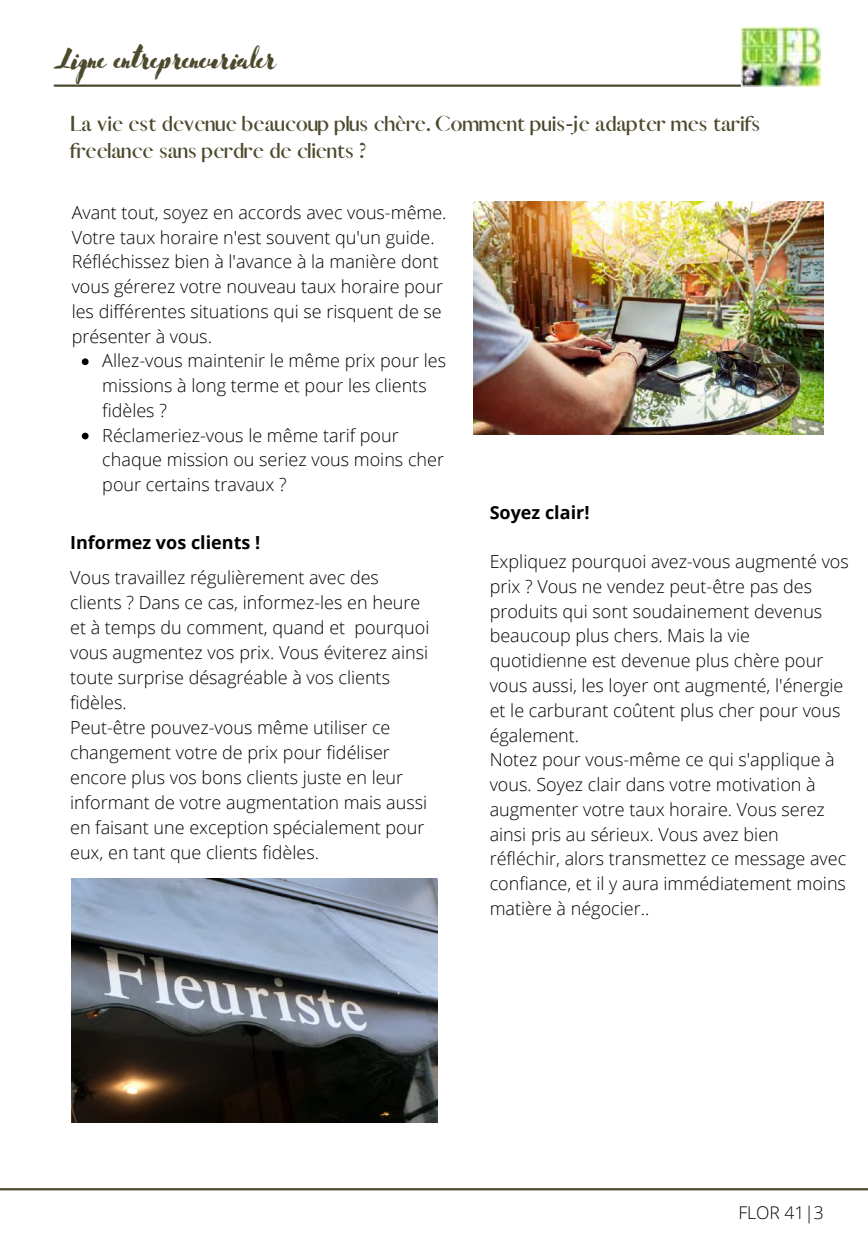
<style>
.page{position:relative;width:868px;height:1238px;background:#fff}
.page>*{position:absolute;margin:0;border:0;box-sizing:border-box;transform-origin:0 0}
.t1{font:32.1px "Advetime";color:#4d492d}
.t2{font:700 19.5px/27px "Afrah";color:#4d492d}
.t3{font:300 18px/24.8px "Open Sans";color:#000}
.t4{font:700 18px "Open Sans";color:#000}
.t5{font:300 17.55px "Open Sans";color:#000}
</style>
<div class="page">
<hr style="left:55px;top:84px;width:685px;height:3px;background:#4d492d">
<img style="left:741px;top:27px;width:79px;height:60px">
<hr style="left:0;top:1188px;width:867px;height:2px;background:#4d492d">
<img style="left:473px;top:201px;width:350px;height:233px">
<img style="left:72px;top:878px;width:365px;height:244px">
<svg style="left:82px;top:358px;width:7px;height:7px"></svg>
<svg style="left:82px;top:433px;width:7px;height:6px"></svg>
<h1 class="t1" style="left:53px;top:38px;width:223px">Ligne entrepreneurialer</h1>
<p class="t2" style="left:70px;top:110px;width:691px">La vie est devenue beaucoup plus chère. Comment puis-je adapter mes tarifs freelance sans perdre de clients ?</p>
<p class="t3" style="left:72px;top:199px;width:376px">Avant tout, soyez en accords avec vous-même.<br>Votre taux horaire n'est souvent qu'un guide.<br>Réfléchissez bien à l'avance à la manière dont vous gérerez votre nouveau taux horaire pour les différentes situations qui se risquent de se présenter à vous.</p>
<p class="t3" style="left:102px;top:348px;width:345px">Allez-vous maintenir le même prix pour les missions à long terme et pour les clients fidèles ?<br>Réclameriez-vous le même tarif pour chaque mission ou seriez vous moins cher pour certains travaux ?</p>
<p class="t4" style="left:70px;top:530px;width:192px">Informez vos clients !</p>
<p class="t3" style="left:70px;top:564px;width:361px">Vous travaillez régulièrement avec des clients ? Dans ce cas, informez-les en heure et à temps du comment, quand et pourquoi vous augmentez vos prix. Vous éviterez ainsi toute surprise désagréable à vos clients fidèles.<br>Peut-être pouvez-vous même utiliser ce changement votre de prix pour fidéliser encore plus vos bons clients juste en leur informant de votre augmentation mais aussi en faisant une exception spécialement pour eux, en tant que clients fidèles.</p>
<p class="t4" style="left:489px;top:499px;width:101px">Soyez clair!</p>
<p class="t3" style="left:489px;top:549px;width:360px">Expliquez pourquoi avez-vous augmenté vos prix ? Vous ne vendez peut-être pas des produits qui sont soudainement devenus beaucoup plus chers. Mais la vie quotidienne est devenue plus chère pour vous aussi, les loyer ont augmenté, l'énergie et le carburant coûtent plus cher pour vous également.<br>Notez pour vous-même ce qui s'applique à vous. Soyez clair dans votre motivation à augmenter votre taux horaire. Vous serez ainsi pris au sérieux. Vous avez bien réfléchir, alors transmettez ce message avec confiance, et il y aura immédiatement moins matière à négocier..</p>
<p class="t5" style="left:738px;top:1200px;width:87px">FLOR 41|3</p>
</div>
